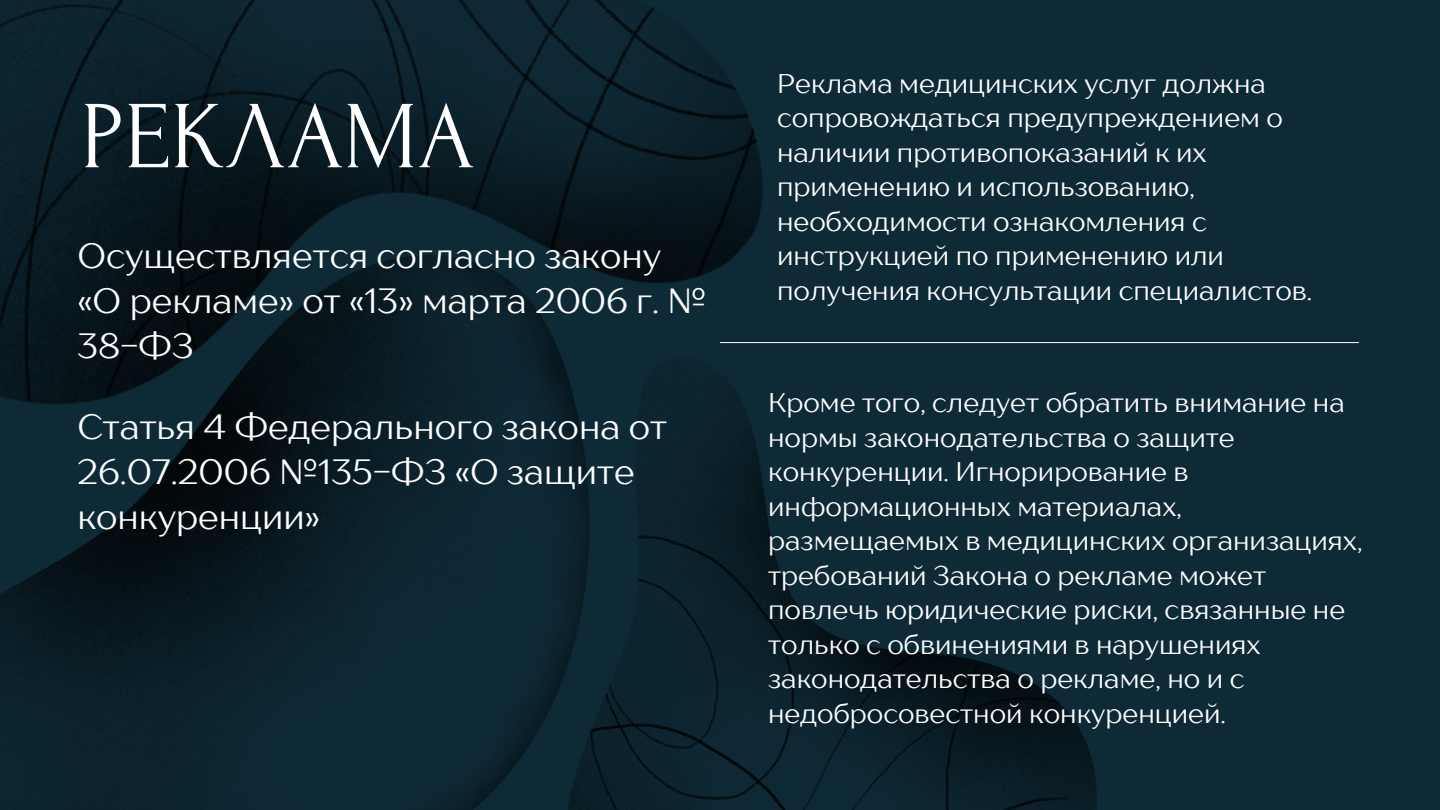
<style>
.page{position:relative;width:1440px;height:810px;background:#0f2a37}
.page>*{position:absolute;margin:0;border:0;box-sizing:border-box;transform-origin:0 0}
.t1{font:96px "Forum";color:#fff}
.t2{font:35px/45px "TT Drugs";color:#fff}
.t3{font:27px/34.5px "TT Drugs";color:#fff}
</style>
<div class="page">
<img style="left:1px;top:717px;width:545px;height:93px">
<img style="left:0;top:0;width:895px;height:717px">
<img style="left:565px;top:358px;width:531px;height:452px">
<hr style="left:720px;top:342px;width:639px;height:1px;background:#fff">
<h1 class="t1" style="left:81px;top:85px;width:395px">РЕКЛАМА</h1>
<p class="t2" style="left:77px;top:233px;width:631px">Осуществляется согласно закону «О рекламе» от «13» марта 2006 г. №<br>38-ФЗ</p>
<p class="t2" style="left:77px;top:403px;width:591px">Статья 4 Федерального закона от<br>26.07.2006 №135-ФЗ «О защите конкуренции»</p>
<p class="t3" style="left:777px;top:66px;width:537px">Реклама медицинских услуг должна сопровождаться предупреждением о наличии противопоказаний к их применению и использованию, необходимости ознакомления с инструкцией по применению или получения консультации специалистов.</p>
<p class="t3" style="left:768px;top:385px;width:596px">Кроме того, следует обратить внимание на нормы законодательства о защите конкуренции. Игнорирование в информационных материалах, размещаемых в медицинских организациях, требований Закона о рекламе может повлечь юридические риски, связанные не только с обвинениями в нарушениях законодательства о рекламе, но и с недобросовестной конкуренцией.</p>
</div>
